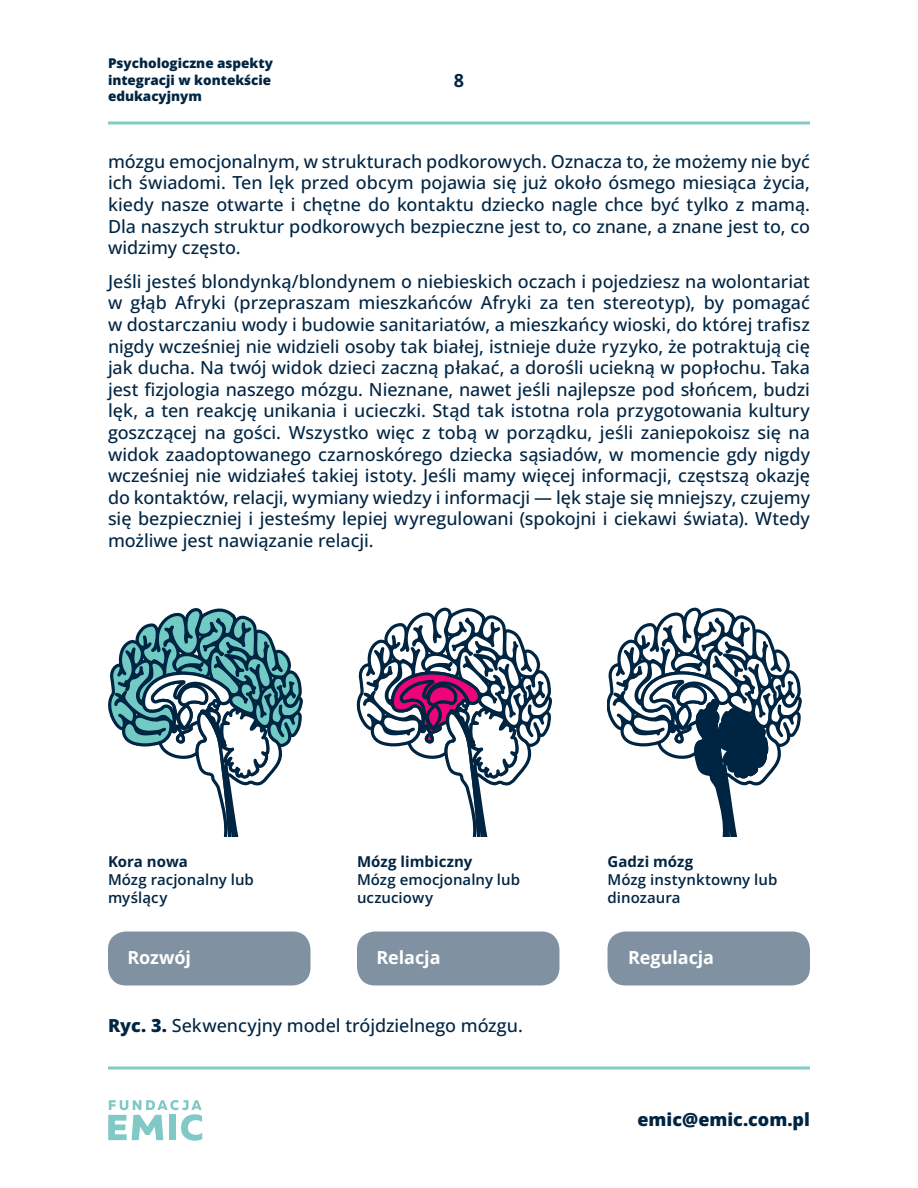
<style>
.page{position:relative;width:918px;height:1188px;background:#fff}
.page>*{position:absolute;margin:0;border:0;box-sizing:border-box;transform-origin:0 0}
.t1{font:500 18px/21.6px "Open Sans";letter-spacing:-.005em;color:#002543;text-align:justify}
.t2{font:700 18px "Open Sans";letter-spacing:-.005em;color:#fff}
.t3{font:800 18px "Open Sans";color:#002543}
.t4{font:700 18px "Open Sans";color:#002543}
.t5{font:600 15px/18px "Open Sans";letter-spacing:.005em;color:#002543}
.t6{font:800 13.5px/16.2px "Open Sans";color:#002543}
.s1{font-weight:700}
.s2{font-weight:800}
</style>
<div class="page">
<svg style="left:108px;top:1100px;width:94px;height:41px"></svg>
<hr style="left:108px;top:122px;width:702px;height:2px;background:#81cbc8">
<svg style="left:108px;top:1066px;width:702px;height:4px"></svg>
<svg style="left:108px;top:608px;width:195px;height:229px"></svg>
<svg style="left:608px;top:608px;width:194px;height:229px"></svg>
<svg style="left:357px;top:608px;width:196px;height:229px"></svg>
<div style="left:108px;top:932px;width:202px;height:54px;background:#8092a1;border-radius:18px"></div>
<div style="left:357px;top:932px;width:203px;height:54px;background:#8092a1;border-radius:18px"></div>
<div style="left:608px;top:932px;width:202px;height:54px;background:#8092a1;border-radius:18px"></div>
<p class="t6" style="left:108px;top:55px;width:166px">Psychologiczne aspekty integracji w kontekście edukacyjnym</p>
<p class="t4" style="left:454px;top:68px;width:12px">8</p>
<p class="t1" style="left:108px;top:150px;width:704px">mózgu emocjonalnym, w strukturach podkorowych. Oznacza to, że możemy nie być ich świadomi. Ten lęk przed obcym pojawia się już około ósmego miesiąca życia, kiedy nasze otwarte i chętne do kontaktu dziecko nagle chce być tylko z mamą.<br>Dla naszych struktur podkorowych bezpieczne jest to, co znane, a znane jest to, co widzimy często.</p>
<p class="t1" style="left:108px;top:270px;width:704px">Jeśli jesteś blondynką/blondynem o niebieskich oczach i pojedziesz na wolontariat w głąb Afryki (przepraszam mieszkańców Afryki za ten stereotyp), by pomagać w dostarczaniu wody i budowie sanitariatów, a mieszkańcy wioski, do której trafisz nigdy wcześniej nie widzieli osoby tak białej, istnieje duże ryzyko, że potraktują cię jak ducha. Na twój widok dzieci zaczną płakać, a dorośli uciekną w popłochu. Taka jest fizjologia naszego mózgu. Nieznane, nawet jeśli najlepsze pod słońcem, budzi lęk, a ten reakcję unikania i ucieczki. Stąd tak istotna rola przygotowania kultury goszczącej na gości. Wszystko więc z tobą w porządku, jeśli zaniepokoisz się na widok zaadoptowanego czarnoskórego dziecka sąsiadów, w momencie gdy nigdy wcześniej nie widziałeś takiej istoty. Jeśli mamy więcej informacji, częstszą okazję do kontaktów, relacji, wymiany wiedzy i informacji — lęk staje się mniejszy, czujemy się bezpieczniej i jesteśmy lepiej wyregulowani (spokojni i ciekawi świata). Wtedy możliwe jest nawiązanie relacji.</p>
<p class="t5" style="left:108px;top:852px;width:147px"><span class="s1">Kora nowa<br></span>Mózg racjonalny lub myślący</p>
<p class="t5" style="left:357px;top:852px;width:165px"><span class="s1">Mózg limbiczny<br></span>Mózg emocjonalny lub uczuciowy</p>
<p class="t5" style="left:608px;top:852px;width:171px"><span class="s1">Gadzi mózg<br></span>Mózg instynktowny lub dinozaura</p>
<p class="t2" style="left:128px;top:945px;width:65px">Rozwój</p>
<p class="t2" style="left:376px;top:945px;width:66px">Relacja</p>
<p class="t2" style="left:628px;top:945px;width:87px">Regulacja</p>
<p class="t1" style="left:108px;top:1014px;width:417px"><span class="s2">Ryc. 3.</span> Sekwencyjny model trójdzielnego mózgu.</p>
<p class="t3" style="left:638px;top:1107px;width:174px">emic@emic.com.pl</p>
</div>
